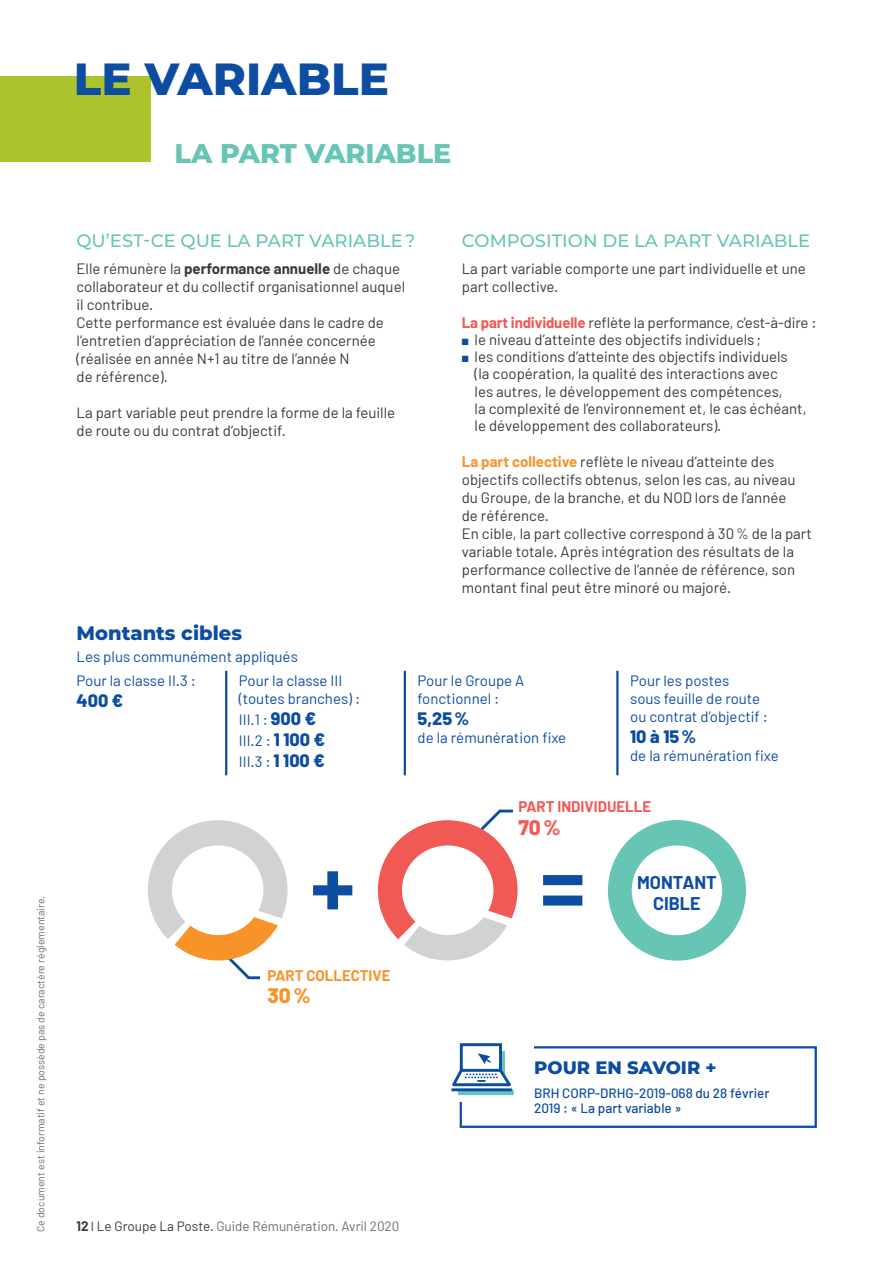
<style>
.page{position:relative;width:893px;height:1263px;background:#fff}
.page>*{position:absolute;margin:0;border:0;box-sizing:border-box;transform-origin:0 0}
.t1{font:800 45px "Montserrat";color:#0d4da1}
.t2{font:800 27px "Montserrat";color:#66c5b4}
.t3{font:800 21px "Barlow";color:#f79328}
.t4{font:800 21px "Barlow";color:#f05954}
.t5{font:800 19.5px "Montserrat";color:#0d4da1}
.t6{font:500 18px "Montserrat";color:#66c5b4}
.t7{font:800 18px "Barlow";color:#0d4da1}
.t8{font:800 18px "Montserrat";color:#0d4da1}
.t9{font:700 18px/21px "Barlow";color:#0d4da1;text-align:center}
.t10{font:15px/18px "Barlow";color:#353b40}
.t11{font:15px/18px "Barlow";color:#0d4da1}
.t12{font:700 15px "Barlow";color:#f05954}
.t13{font:700 15px "Barlow";color:#f79328}
.t14{font:500 13.5px/15px "Barlow";color:#0d4da1}
.t15{font:13.5px "Barlow";color:#6c6d70}
.t16{font:10.5px "Barlow";color:#6c6d70}
.s1{font-weight:700}
.s2{font-weight:700;color:#f05954}
.s3{color:#0d4da1}
.s4{font-weight:700;color:#f79328}
.s5{font-weight:800;font-size:18px}
.s6{font-weight:700;color:#353b40}
.s7{color:#353b40}
</style>
<div class="page">
<div style="left:0;top:77px;width:151px;height:85px;background:#acc32b"></div>
<svg style="left:313px;top:871px;width:39px;height:38px"></svg>
<svg style="left:543px;top:875px;width:39px;height:30px"></svg>
<svg style="left:608px;top:820px;width:138px;height:141px"></svg>
<svg style="left:148px;top:820px;width:140px;height:159px"></svg>
<svg style="left:378px;top:810px;width:140px;height:150px"></svg>
<hr style="left:225px;top:671px;width:2px;height:104px;background:#0d4da1">
<hr style="left:404px;top:671px;width:2px;height:104px;background:#0d4da1">
<hr style="left:616px;top:671px;width:3px;height:104px;background:#0d4da1">
<div style="left:460px;top:1046px;width:357px;height:82px;border:2px solid #0d4da1"></div>
<div style="left:449px;top:1037px;width:85px;height:64px;background:#fff"></div>
<div style="left:460px;top:1043px;width:42px;height:29px;border:3px solid #0d4da1"></div>
<svg style="left:451px;top:1051px;width:63px;height:44px"></svg>
<hr style="left:451px;top:1088px;width:61px;height:3px;background:#0d4da1">
<p class="t16" style="left:34px;top:1232px;width:338px;rotate:-90deg">Ce document est informatif et ne possède pas de caractère réglementaire.</p>
<h1 class="t1" style="left:74px;top:46px;width:317px">LE VARIABLE</h1>
<h2 class="t2" style="left:174px;top:133px;width:278px">LA PART VARIABLE</h2>
<p class="t6" style="left:77px;top:228px;width:341px">QU’EST-CE QUE LA PART VARIABLE ?</p>
<p class="t10" style="left:77px;top:259px;width:330px">Elle rémunère la <span class="s1">performance annuelle</span> de chaque collaborateur et du collectif organisationnel auquel il contribue.<br>Cette performance est évaluée dans le cadre de l’entretien d’appréciation de l’année concernée (réalisée en année N+1 au titre de l’année N<br>de référence).</p>
<p class="t10" style="left:77px;top:403px;width:320px">La part variable peut prendre la forme de la feuille de route ou du contrat d’objectif.</p>
<p class="t6" style="left:462px;top:228px;width:350px">COMPOSITION DE LA PART VARIABLE</p>
<p class="t10" style="left:462px;top:259px;width:346px">La part variable comporte une part individuelle et une part collective.</p>
<p class="t10" style="left:462px;top:313px;width:356px"><span class="s2">La part individuelle</span> reflète la performance, c’est-à-dire :</p>
<p class="t10" style="left:462px;top:330px;width:301px"><span class="s3">■</span> le niveau d’atteinte des objectifs individuels ;</p>
<p class="t10" style="left:475px;top:348px;width:334px;line-height:17.2px;text-indent:-13px"><span class="s3">■</span> les conditions d’atteinte des objectifs individuels<br>(la coopération, la qualité des interactions avec<br>les autres, le développement des compétences,<br>la complexité de l’environnement et, le cas échéant, le développement des collaborateurs).</p>
<p class="t10" style="left:462px;top:452px;width:352px"><span class="s4">La part collective</span> reflète le niveau d’atteinte des objectifs collectifs obtenus, selon les cas, au niveau du Groupe, de la branche, et du NOD lors de l’année<br>de référence.<br>En cible, la part collective correspond à 30% de la part variable totale. Après intégration des résultats de la performance collective de l’année de référence, son montant final peut être minoré ou majoré.</p>
<h3 class="t5" style="left:77px;top:619px;width:167px">Montants cibles</h3>
<p class="t11" style="left:77px;top:645px;width:223px;line-height:23.5px">Les plus communément appliqués<br>Pour la classe II.3 :</p>
<p class="t7" style="left:77px;top:689px;width:48px">400 €</p>
<p class="t11" style="left:239px;top:671px;width:123px">Pour la classe III (toutes branches) :</p>
<p class="t11" style="left:239px;top:708px;width:88px;line-height:21px">III.1 : <span class="s5">900 €<br></span>III.2 : <span class="s5">1 100 €<br></span>III.3 : <span class="s5">1 100 €</span></p>
<p class="t13" style="left:267px;top:966px;width:125px">PART COLLECTIVE</p>
<h3 class="t3" style="left:267px;top:982px;width:45px">30%</h3>
<p class="t11" style="left:418px;top:671px;width:108px">Pour le Groupe A fonctionnel :</p>
<p class="t7" style="left:418px;top:707px;width:53px">5,25%</p>
<p class="t11" style="left:418px;top:728px;width:150px">de la rémunération fixe</p>
<p class="t11" style="left:630px;top:671px;width:139px">Pour les postes<br>sous feuille de route ou contrat d’objectif :</p>
<p class="t7" style="left:630px;top:725px;width:68px">10 à 15%</p>
<p class="t11" style="left:630px;top:746px;width:150px">de la rémunération fixe</p>
<p class="t12" style="left:518px;top:798px;width:134px">PART INDIVIDUELLE</p>
<h3 class="t4" style="left:518px;top:814px;width:44px">70%</h3>
<p class="t9" style="left:637px;top:872px;width:81px">MONTANT<br>CIBLE</p>
<p class="t8" style="left:534px;top:1055px;width:184px">POUR EN SAVOIR +</p>
<p class="t14" style="left:534px;top:1085px;width:237px">BRH CORP-DRHG-2019-068 du 28 février<br>2019 : « La part variable »</p>
<p class="t15" style="left:77px;top:1217px;width:324px"><span class="s6">12</span> <span class="s7">❘ Le Groupe La Poste.</span> Guide Rémunération. Avril 2020</p>
</div>
